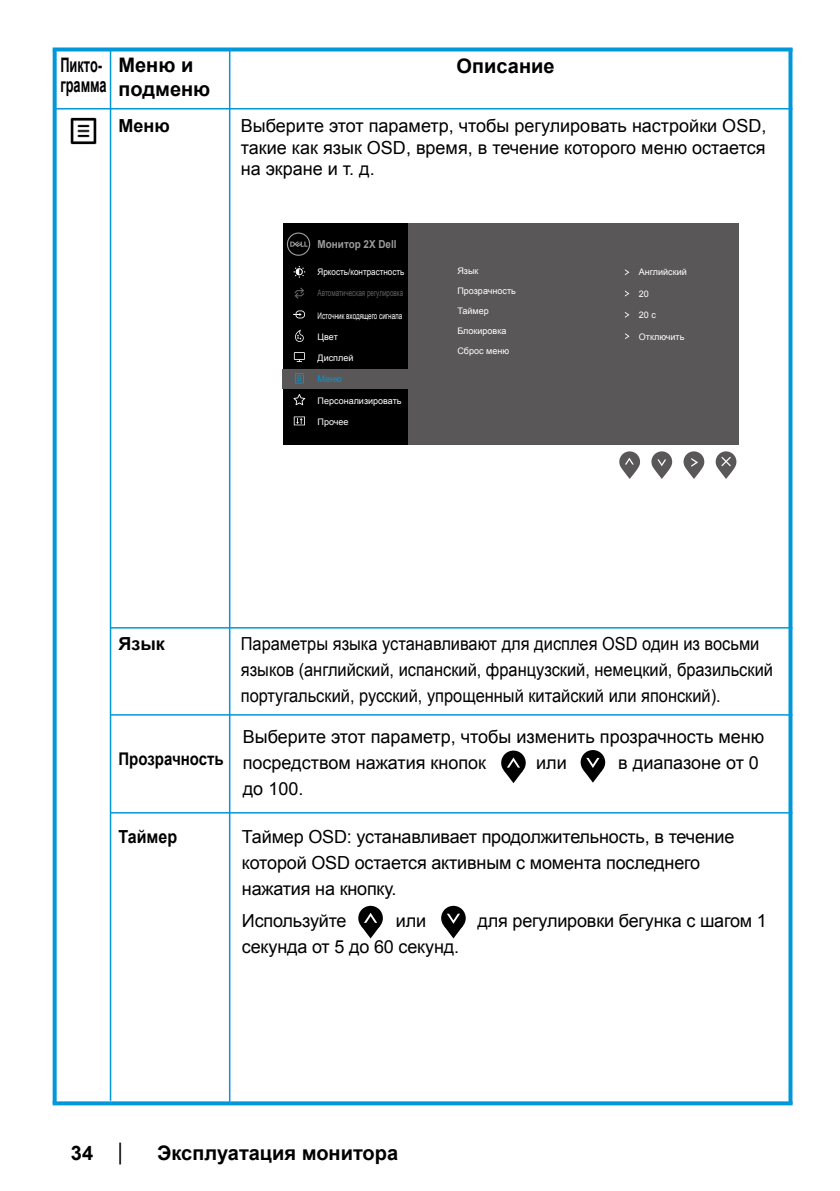
<style>
.page{position:relative;width:840px;height:1191px;background:#fff}
.page>*{position:absolute;margin:0;border:0;box-sizing:border-box;transform-origin:0 0}
.t1{font:700 20px/24px "Arial";color:#000}
.t2{font:700 20px/20px "Arial";color:#000;scale:.64 1}
.t3{font:18px/26px "Arial";color:#000}
.t4{font:18px/26px "Arial";color:#000;scale:.91 1}
.t5{font:700 18px "Arial";color:#000}
.t6{font:700 18px "Arial";color:#000;scale:.89 1}
.t7{font:700 17.4px "Arial";color:#000;scale:.86 1}
.t8{font:700 11px "Arial";color:#9b9b9b;scale:.9 1}
.t9{font:9px "Arial";color:#fff}
.t10{font:9px "Arial";color:#636363;scale:.7 1}
.t11{font:9px "Arial";color:#fff;scale:.7 1}
.t12{font:9px "Arial";color:#fff;scale:.9 1}
.t13{font:9px "Arial";color:#0098d9}
.s1{font-weight:400;font-size:18px}
</style>
<div class="page">
<hr style="left:55px;top:108px;width:737px;height:1px;background:#0098d9">
<hr style="left:110px;top:627px;width:682px;height:1px;background:#0098d9">
<hr style="left:110px;top:714px;width:682px;height:1px;background:#0098d9">
<hr style="left:110px;top:812px;width:682px;height:1px;background:#0098d9">
<hr style="left:110px;top:50px;width:1px;height:1050px;background:#0098d9">
<hr style="left:229px;top:50px;width:1px;height:1051px;background:#0098d9">
<img style="left:70px;top:117px;width:27px;height:28px">
<svg style="left:683px;top:451px;width:21px;height:28px"></svg>
<svg style="left:715px;top:451px;width:21px;height:28px"></svg>
<svg style="left:651px;top:451px;width:20px;height:28px"></svg>
<svg style="left:619px;top:451px;width:20px;height:28px"></svg>
<div style="left:282px;top:223px;width:456px;height:221px;background:#595757"></div>
<div style="left:282px;top:223px;width:125px;height:221px;background:#000"></div>
<div style="left:282px;top:369px;width:125px;height:19px;background:#595757"></div>
<svg style="left:287px;top:232px;width:23px;height:24px"></svg>
<svg style="left:293px;top:266px;width:12px;height:12px"></svg>
<svg style="left:294px;top:288px;width:10px;height:11px"></svg>
<svg style="left:295px;top:329px;width:8px;height:13px"></svg>
<svg style="left:294px;top:352px;width:11px;height:10px"></svg>
<svg style="left:295px;top:373px;width:9px;height:10px"></svg>
<svg style="left:293px;top:394px;width:12px;height:11px"></svg>
<svg style="left:293px;top:416px;width:12px;height:9px"></svg>
<svg style="left:293px;top:310px;width:11px;height:8px"></svg>
<svg style="left:624px;top:269px;width:5px;height:6px"></svg>
<svg style="left:625px;top:290px;width:4px;height:6px"></svg>
<svg style="left:624px;top:312px;width:5px;height:6px"></svg>
<svg style="left:625px;top:333px;width:4px;height:6px"></svg>
<svg style="left:788px;top:51px;width:4px;height:1050px;background:#1fa4dd"></svg>
<svg style="left:53px;top:51px;width:4px;height:1050px;background:#15a0db"></svg>
<svg style="left:53px;top:47px;width:739px;height:4px;background:#1fa4dd"></svg>
<svg style="left:53px;top:1101px;width:739px;height:4px;background:#17a1dc"></svg>
<svg style="left:501px;top:750px;width:24px;height:33px"></svg>
<svg style="left:580px;top:750px;width:25px;height:32px"></svg>
<svg style="left:358px;top:906px;width:24px;height:32px"></svg>
<svg style="left:441px;top:906px;width:24px;height:32px"></svg>
<p class="t2" style="left:60px;top:55px;width:74px">Пикто&shy;грамма</p>
<p class="t1" style="left:118px;top:53px;width:93px">Меню и подменю</p>
<p class="t1" style="left:456px;top:54px;width:99px">Описание</p>
<p class="t5" style="left:118px;top:113px;width:53px">Меню</p>
<p class="t3" style="left:241px;top:115px;width:526px;line-height:21.6px;text-align:justify">Выберите этот параметр, чтобы регулировать настройки OSD, такие как язык OSD, время, в течение которого меню остается на экране и т. д.</p>
<p class="t8" style="left:317px;top:236px;width:89px">Монитор 2Х Dell</p>
<p class="t12" style="left:317px;top:266px;width:98px">Яркость/контрастность</p>
<p class="t10" style="left:317px;top:286px;width:124px">Автоматическая регулировка</p>
<p class="t11" style="left:317px;top:310px;width:122px">Источник входящего сигнала</p>
<p class="t9" style="left:317px;top:331px;width:22px">Цвет</p>
<p class="t9" style="left:317px;top:352px;width:37px">Дисплей</p>
<p class="t13" style="left:317px;top:373px;width:26px">Меню</p>
<p class="t9" style="left:317px;top:394px;width:85px">Персонализировать</p>
<p class="t9" style="left:317px;top:416px;width:32px">Прочее</p>
<p class="t9" style="left:457px;top:264px;width:23px">Язык</p>
<p class="t9" style="left:457px;top:284px;width:60px">Прозрачность</p>
<p class="t9" style="left:457px;top:304px;width:33px">Таймер</p>
<p class="t9" style="left:457px;top:324px;width:51px">Блокировка</p>
<p class="t9" style="left:457px;top:344px;width:53px">Сброс меню</p>
<p class="t9" style="left:638px;top:266px;width:49px">Английский</p>
<p class="t9" style="left:638px;top:288px;width:12px">20</p>
<p class="t9" style="left:638px;top:309px;width:19px">20 с</p>
<p class="t9" style="left:638px;top:331px;width:47px">Отключить</p>
<p class="t5" style="left:118px;top:630px;width:48px">Язык</p>
<p class="t7" style="left:118px;top:747px;width:124px">Прозрачность</p>
<p class="t6" style="left:118px;top:824px;width:67px">Таймер</p>
<p class="t4" style="left:241px;top:630px;width:586px">Параметры языка устанавливают для дисплея OSD один из восьми языков (английский, испанский, французский, немецкий, бразильский португальский, русский, упрощенный китайский или японский).</p>
<p class="t3" style="left:243px;top:724px;width:522px">Выберите этот параметр, чтобы изменить прозрачность меню посредством нажатия кнопок</p>
<p class="t3" style="left:536px;top:750px;width:32px">или</p>
<p class="t3" style="left:618px;top:750px;width:142px">в диапазоне от 0</p>
<p class="t3" style="left:243px;top:776px;width:62px">до 100.</p>
<p class="t3" style="left:242px;top:824px;width:494px">Таймер OSD: устанавливает продолжительность, в течение которой OSD остается активным с момента последнего нажатия на кнопку.</p>
<p class="t3" style="left:242px;top:908px;width:106px">Используйте</p>
<p class="t3" style="left:395px;top:908px;width:32px">или</p>
<p class="t3" style="left:477px;top:908px;width:291px">для регулировки бегунка с шагом 1</p>
<p class="t3" style="left:242px;top:934px;width:218px">секунда от 5 до 60 секунд.</p>
<p class="t1" style="left:71px;top:1140px;width:57px">34 <span class="s1">│</span></p>
<p class="t1" style="left:157px;top:1140px;width:242px">Эксплуатация монитора</p>
</div>
